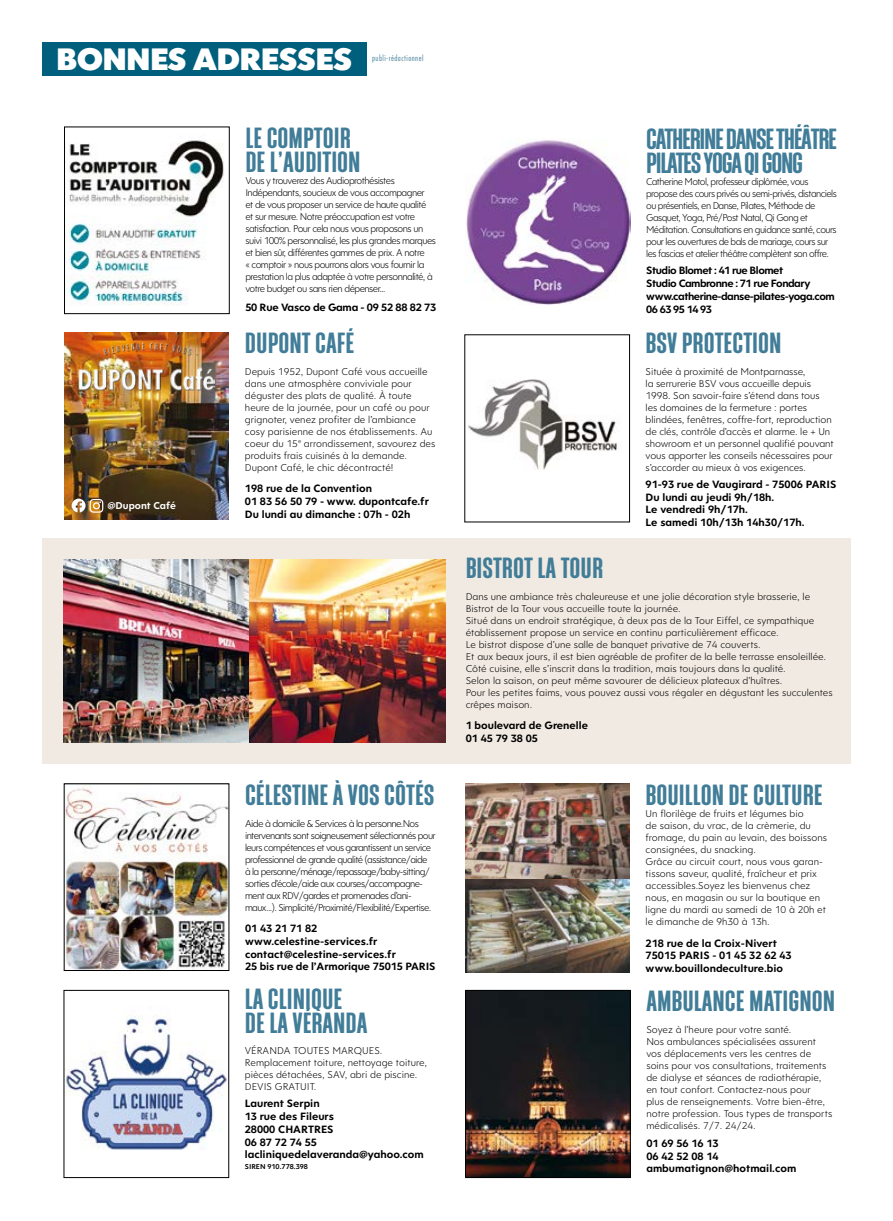
<style>
.page{position:relative;width:893px;height:1221px;background:#fff}
.page>*{position:absolute;margin:0;border:0;box-sizing:border-box;transform-origin:0 0}
.t1{font:900 33px "Clarika Pro Geo";letter-spacing:-.025em;color:#fff}
.t2{font:700 25.5px/24px "Athletic Condensed";color:#417d98}
.t3{font:700 25.5px/24px "Athletic Condensed";letter-spacing:-.05em;color:#417d98}
.t4{font:700 11.25px/12.8px "Clarika Pro Geo";color:#000}
.t5{font:700 11.25px/12.8px "Clarika Pro Geo";letter-spacing:-.045em;color:#000}
.t6{font:700 11.25px "Clarika Pro Geo";letter-spacing:-.02em;color:#000}
.t7{font:300 10.5px/12px "Clarika Pro Geo";letter-spacing:-.01em;color:#000}
.t8{font:300 10.5px/12px "Clarika Pro Geo";letter-spacing:-.05em;color:#000}
.t9{font:300 10.5px/12px "Clarika Pro Geo";letter-spacing:-.06em;color:#000}
.t10{font:300 10.5px/12px "Clarika Pro Geo";letter-spacing:-.055em;color:#000;scale:.96 1}
.t11{font:700 10.5px "Clarika Pro Geo";color:#fff}
.t12{font:9.15px "Futura PT Cond";letter-spacing:.055em;color:#417d98}
.t13{font:7.5px "Clarika Pro Geo Dm";color:#000}
</style>
<div class="page">
<div style="left:43px;top:42px;width:324px;height:34px;background:#005f7c"></div>
<img style="left:467px;top:992px;width:161px;height:183px">
<div style="left:465px;top:990px;width:165px;height:187px;border:1px solid #000"></div>
<img style="left:66px;top:1015px;width:161px;height:135px">
<div style="left:42px;top:538px;width:808px;height:225px;background:#f1eae2"></div>
<img style="left:64px;top:559px;width:186px;height:183px">
<img style="left:250px;top:559px;width:195px;height:183px">
<img style="left:67px;top:140px;width:157px;height:165px">
<div style="left:64px;top:126px;width:166px;height:188px;border:1px solid #000"></div>
<img style="left:465px;top:140px;width:165px;height:164px">
<img style="left:64px;top:332px;width:165px;height:188px">
<img style="left:78px;top:338px;width:137px;height:53px">
<svg style="left:72px;top:498px;width:31px;height:14px"></svg>
<img style="left:468px;top:379px;width:150px;height:91px">
<img style="left:66px;top:786px;width:161px;height:182px">
<img style="left:465px;top:783px;width:164px;height:189px">
<h1 class="t1" style="left:56px;top:37px;width:298px">BONNES ADRESSES</h1>
<p class="t12" style="left:372px;top:53px;width:53px">publi-rédactionnel</p>
<p class="t11" style="left:107px;top:499px;width:70px">@Dupont Café</p>
<h2 class="t2" style="left:245px;top:127px;width:117px">LE COMPTOIR<br>DE L’AUDITION</h2>
<p class="t8" style="left:245px;top:175px;width:192px">Vous y trouverez des Audioprothésistes Indépendants, soucieux de vous accompagner<br>et de vous proposer un service de haute qualité et sur mesure. Notre préoccupation est votre satisfaction. Pour cela nous vous proposons un suivi 100% personnalisé, les plus grandes marques et bien sûr, différentes gammes de prix. A notre<br>« comptoir » nous pourrons alors vous fournir la prestation la plus adaptée à votre personnalité, à votre budget ou sans rien dépenser…</p>
<p class="t6" style="left:245px;top:300px;width:192px">50 Rue Vasco de Gama - 09 52 88 82 73</p>
<h2 class="t2" style="left:245px;top:331px;width:111px">DUPONT CAFÉ</h2>
<p class="t7" style="left:245px;top:365px;width:192px">Depuis 1952, Dupont Café vous accueille dans une atmosphère conviviale pour déguster des plats de qualité. À toute heure de la journée, pour un café ou pour grignoter, venez profiter de l’ambiance cosy parisienne de nos établissements. Au coeur du 15<sup>e</sup> arrondissement, savourez des produits frais cuisinés à la demande.<br>Dupont Café, le chic décontracté!</p>
<p class="t4" style="left:245px;top:481px;width:185px">198 rue de la Convention<br>01 83 56 50 79 - www. dupontcafe.fr<br>Du lundi au dimanche : 07h - 02h</p>
<h2 class="t2" style="left:245px;top:783px;width:191px">CÉLESTINE À VOS CÔTÉS</h2>
<p class="t9" style="left:245px;top:817px;width:192px">Aide à domicile &amp; Services à la personne.Nos intervenants sont soigneusement sélectionnés pour leurs compétences et vous garantissent un service professionnel de grande qualité (assistance/aide à la personne/ménage/repassage/baby-sitting/ sorties d’école/aide aux courses/accompagne&shy;ment aux RDV/gardes et promenades d’ani&shy;maux...). Simplicité/Proximité/Flexibilité/Expertise.</p>
<p class="t4" style="left:245px;top:921px;width:192px">01 43 21 71 82 www.celestine-services.fr contact@celestine-services.fr<br>25 bis rue de l’Armorique 75015 PARIS</p>
<h2 class="t2" style="left:245px;top:987px;width:124px">LA CLINIQUE<br>DE LA VÉRANDA</h2>
<p class="t7" style="left:245px;top:1044px;width:184px">VÉRANDA TOUTES MARQUES.<br>Remplacement toiture, nettoyage toiture, pièces détachées, SAV, abri de piscine.<br>DEVIS GRATUIT.</p>
<p class="t4" style="left:245px;top:1096px;width:181px">Laurent Serpin<br>13 rue des Fileurs<br>28000 CHARTRES<br>06 87 72 74 55 lacliniquedelaveranda@yahoo.com</p>
<p class="t13" style="left:245px;top:1161px;width:65px">SIREN 910.778.398</p>
<h2 class="t3" style="left:646px;top:128px;width:192px">CATHERINE DANSE THÉÂTRE<br>PILATES YOGA QI GONG</h2>
<p class="t10" style="left:646px;top:176px;width:200px">Catherine Motol, professeur diplômée, vous propose des cours privés ou semi-privés, distanciels ou présentiels, en Danse, Pilates, Méthode de Gasquet, Yoga, Pré/Post Natal, Qi Gong et Méditation. Consultations en guidance santé, cours pour les ouvertures de bals de mariage, cours sur les fascias et atelier théâtre complètent son offre.</p>
<p class="t5" style="left:646px;top:264px;width:190px">Studio Blomet : 41 rue Blomet<br>Studio Cambronne : 71 rue Fondary www.catherine-danse-pilates-yoga.com<br>06 63 95 14 93</p>
<h2 class="t2" style="left:646px;top:331px;width:137px">BSV PROTECTION</h2>
<p class="t7" style="left:646px;top:365px;width:190px">Située à proximité de Montparnasse,<br>la serrurerie BSV vous accueille depuis 1998. Son savoir-faire s’étend dans tous les domaines de la fermeture : portes blindées, fenêtres, coffre-fort, reproduction de clés, contrôle d’accès et alarme. le + Un showroom et un personnel qualifié pouvant vous apporter les conseils nécessaires pour s’accorder au mieux à vos exigences.</p>
<p class="t4" style="left:646px;top:477px;width:192px">91-93 rue de Vaugirard - 75006 PARIS<br>Du lundi au jeudi 9h/18h.<br>Le vendredi 9h/17h.<br>Le samedi 10h/13h 14h30/17h.</p>
<h2 class="t2" style="left:466px;top:556px;width:139px">BISTROT LA TOUR</h2>
<p class="t7" style="left:466px;top:590px;width:369px">Dans une ambiance très chaleureuse et une jolie décoration style brasserie, le Bistrot de la Tour vous accueille toute la journée.<br>Situé dans un endroit stratégique, à deux pas de la Tour Eiffel, ce sympathique établissement propose un service en continu particulièrement efficace.<br>Le bistrot dispose d’une salle de banquet privative de 74 couverts.<br>Et aux beaux jours, il est bien agréable de profiter de la belle terrasse ensoleillée.<br>Côté cuisine, elle s’inscrit dans la tradition, mais toujours dans la qualité.<br>Selon la saison, on peut même savourer de délicieux plateaux d’huîtres.<br>Pour les petites faims, vous pouvez aussi vous régaler en dégustant les succulentes crêpes maison.</p>
<p class="t4" style="left:466px;top:718px;width:124px;line-height:13.5px">1 boulevard de Grenelle<br>01 45 79 38 05</p>
<h2 class="t2" style="left:646px;top:783px;width:178px">BOUILLON DE CULTURE</h2>
<p class="t7" style="left:646px;top:807px;width:183px">Un florilège de fruits et légumes bio<br>de saison, du vrac, de la crèmerie, du fromage, du pain au levain, des boissons consignées, du snacking.<br>Grâce au circuit court, nous vous garan&shy;tissons saveur, qualité, fraîcheur et prix accessibles.Soyez les bienvenus chez nous, en magasin ou sur la boutique en ligne du mardi au samedi de 10 à 20h et le dimanche de 9h30 à 13h.</p>
<p class="t4" style="left:646px;top:936px;width:147px">218 rue de la Croix-Nivert<br>75015 PARIS - 01 45 32 62 43 www.bouillondeculture.bio</p>
<h2 class="t2" style="left:646px;top:989px;width:190px">AMBULANCE MATIGNON</h2>
<p class="t7" style="left:646px;top:1022px;width:187px">Soyez à l’heure pour votre santé.<br>Nos ambulances spécialisées assurent vos déplacements vers les centres de soins pour vos consultations, traitements de dialyse et séances de radiothérapie, en tout confort. Contactez-nous pour<br>plus de renseignements. Votre bien-être, notre profession. Tous types de transports médicalisés. 7/7. 24/24.</p>
<p class="t4" style="left:646px;top:1136px;width:151px">01 69 56 16 13<br>06 42 52 08 14 ambumatignon@hotmail.com</p>
</div>
